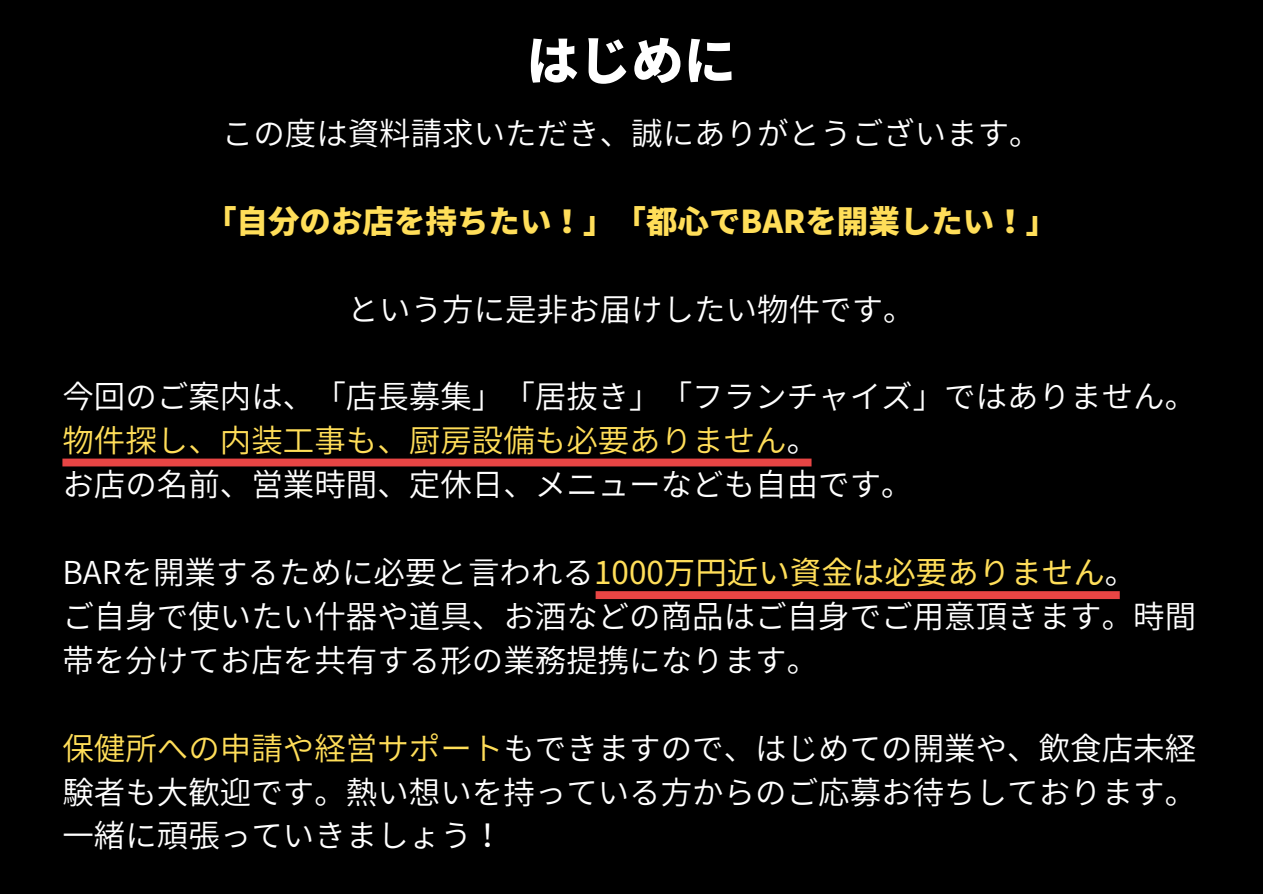
<style>
.page{position:relative;width:1263px;height:894px;background:#fff}
.page>*{position:absolute;margin:0;border:0;box-sizing:border-box;transform-origin:0 0}
.t1{font:900 52.5px "Noto Sans JP";color:#fff}
.t2{font:600 31.5px/43.8px "Noto Sans JP";color:#fff}
.t3{font:900 31.5px "Noto Sans JP";color:#ffde59}
.s1{color:#ffde59}
.s2{font-weight:400;color:#ffde59}
</style>
<div class="page">
<div style="left:0;top:0;width:1263px;height:893px;background:#000"></div>
<div style="left:62px;top:458px;width:749px;height:8px;background:#e84544"></div>
<div style="left:596px;top:591px;width:524px;height:8px;background:#e84544"></div>
<h1 class="t1" style="left:526px;top:19px;width:211px">はじめに</h1>
<p class="t2" style="left:222px;top:110px;width:820px">この度は資料請求いただき、誠にありがとうございます。</p>
<p class="t3" style="left:205px;top:196px;width:854px">「自分のお店を持ちたい！」「都心でBARを開業したい！」</p>
<p class="t2" style="left:348px;top:285px;width:568px">という方に是非お届けしたい物件です。</p>
<p class="t2" style="left:62px;top:373px;width:1135px">今回のご案内は、「店長募集」「居抜き」「フランチャイズ」ではありません。<span class="s1">物件探し、内装工事も、厨房設備も必要ありません</span>。<br>お店の名前、営業時間、定休日、メニューなども自由です。</p>
<p class="t2" style="left:62px;top:548px;width:1135px">BARを開業するために必要と言われる<span class="s2">1000万円近い資金は必要ありません</span>。<br>ご自身で使いたい什器や道具、お酒などの商品はご自身でご用意頂きます。時間帯を分けてお店を共有する形の業務提携になります。</p>
<p class="t2" style="left:62px;top:724px;width:1135px;text-align:justify"><span class="s1">保健所への申請や経営サポート</span>もできますので、はじめての開業や、飲食店未経験者も大歓迎です。熱い想いを持っている方からのご応募お待ちしております。一緒に頑張っていきましょう！</p>
</div>
